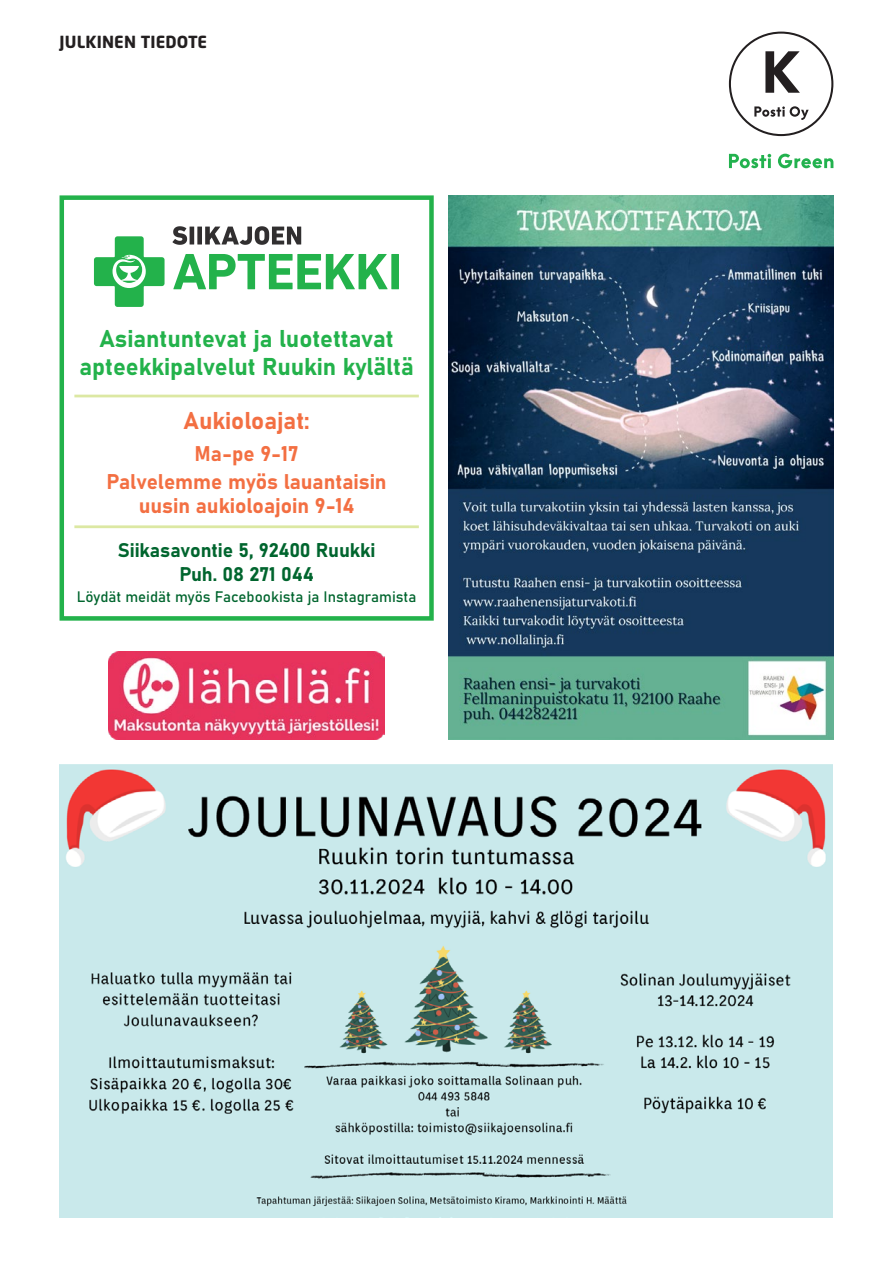
<style>
.page{position:relative;width:893px;height:1263px;background:#fff}
.page>*{position:absolute;margin:0;border:0;box-sizing:border-box;transform-origin:0 0}
.t1{font:24px/28.5px "Bahnschrift";color:#23b24b;text-align:center}
.t2{font:24px "Bahnschrift";color:#f36f42}
.t3{font:21px/28.2px "Bahnschrift";color:#f36f42;text-align:center}
.t4{font:19.5px/23.4px "Bahnschrift";color:#00652e;text-align:center}
.t5{font:700 16.5px "Neo Sans W1 G";letter-spacing:.01em;color:#231f20}
.t6{font:15px "Bahnschrift";color:#00652e}
</style>
<div class="page">
<svg style="left:729px;top:32px;width:104px;height:104px"></svg>
<svg style="left:729px;top:154px;width:42px;height:14px"></svg>
<svg style="left:778px;top:154px;width:55px;height:14px"></svg>
<img style="left:60px;top:765px;width:773px;height:453px">
<img style="left:449px;top:195px;width:384px;height:545px">
<div style="left:391px;top:254px;width:8px;height:35px;background:#23b24b"></div>
<svg style="left:173px;top:254px;width:215px;height:35px"></svg>
<svg style="left:94px;top:236px;width:71px;height:71px"></svg>
<svg style="left:172px;top:226px;width:129px;height:19px"></svg>
<div style="left:60px;top:195px;width:374px;height:426px;border:4px solid #23b24b"></div>
<hr style="left:74px;top:395px;width:345px;height:2px;background:#dce8a3">
<hr style="left:74px;top:525px;width:345px;height:3px;background:#dce8a3">
<img style="left:109px;top:651px;width:276px;height:89px">
<p class="t5" style="left:60px;top:31px;width:149px">JULKINEN TIEDOTE</p>
<p class="t1" style="left:79px;top:323px;width:336px">Asiantuntevat ja luotettavat apteekkipalvelut Ruukin kylältä</p>
<p class="t2" style="left:184px;top:402px;width:127px">Aukioloajat:</p>
<p class="t3" style="left:107px;top:438px;width:282px">Ma-pe 9-17<br>Palvelemme myös lauantaisin</p>
<p class="t3" style="left:139px;top:490px;width:217px">uusin aukioloajoin 9-14</p>
<p class="t4" style="left:118px;top:537px;width:259px">Siikasavontie 5, 92400 Ruukki<br>Puh. 08 271 044</p>
<p class="t6" style="left:77px;top:585px;width:341px">Löydät meidät myös Facebookista ja Instagramista</p>
</div>
